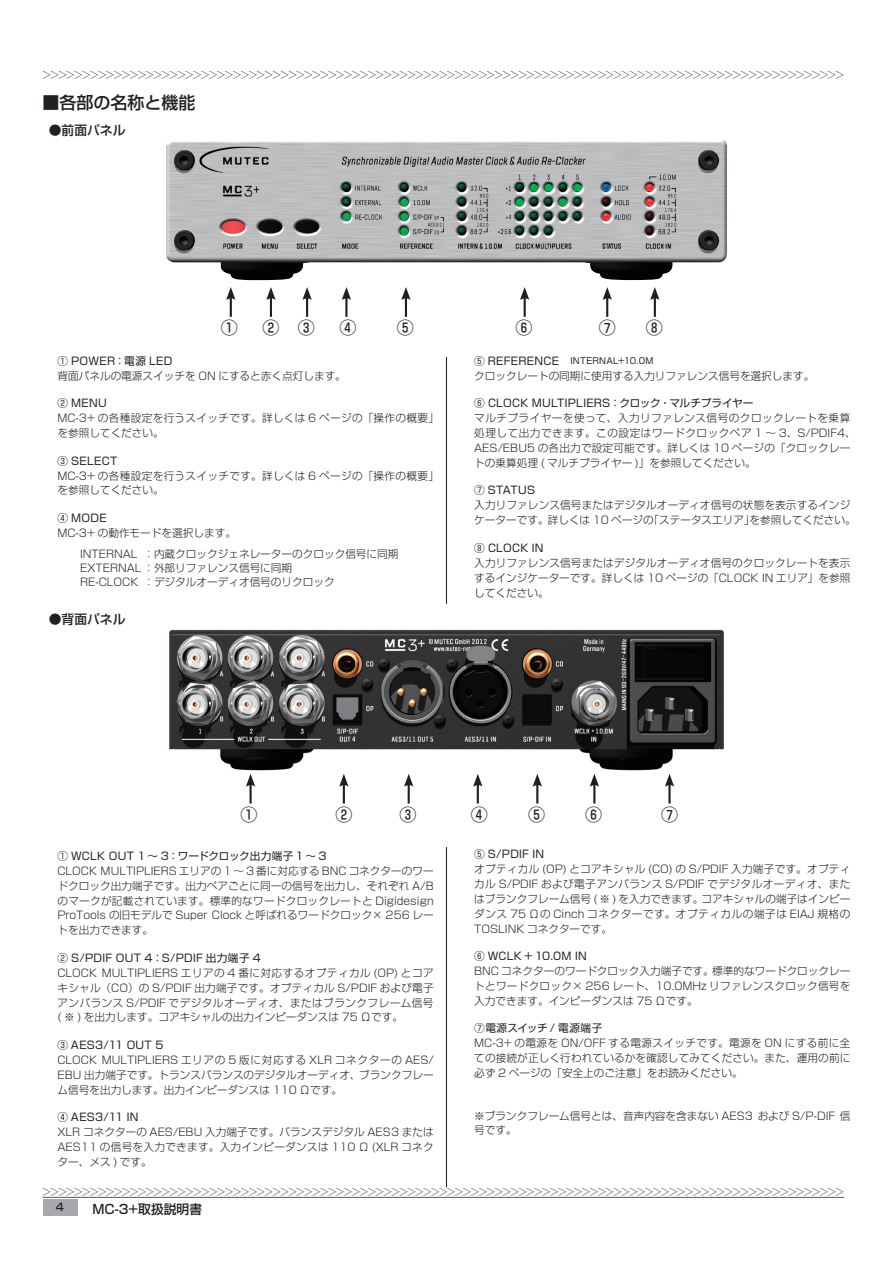
<style>
.page{position:relative;width:893px;height:1263px;background:#fff}
.page>*{position:absolute;margin:0;border:0;box-sizing:border-box;transform-origin:0 0}
.t1{font:500 16.95px "Shin Go Pro";color:#231f20}
.t2{font:500 12.75px "Shin Go Pro";color:#231f20}
.t3{font:300 10.65px/14.9px "Shin Go Pro";color:#231f20;text-align:justify}
.t4{font:300 10.65px "Shin Go Pro";color:#57585a}
.t5{font:10.65px "Shin Go Pro";letter-spacing:.025em;color:#231f20}
.t6{font:300 10.65px/14.9px "Shin Go Pro";letter-spacing:.045em;color:#231f20}
.t7{font:300 10.65px/14.9px "Shin Go Pro";letter-spacing:.03em;color:#231f20}
.t8{font:500 10.65px "Shin Go Pro";color:#231f20}
.t9{font:8.55px "Shin Go Pro";letter-spacing:.035em;color:#231f20}
.s1{font-size:10.65px}
</style>
<div class="page">
<div style="left:43px;top:1200px;width:35px;height:16px;background:#a8a9ad"></div>
<hr style="left:43px;top:1197px;width:801px;height:1px;background:#57585a">
<img style="left:169px;top:629px;width:555px;height:159px">
<img style="left:166px;top:139px;width:561px;height:141px">
<hr style="left:446px;top:357px;width:1px;height:247px;background:#231f20">
<hr style="left:446px;top:847px;width:1px;height:340px;background:#231f20">
<hr style="left:230px;top:296px;width:2px;height:21px;background:#231f20">
<svg style="left:226px;top:287px;width:10px;height:13px"></svg>
<hr style="left:606px;top:296px;width:2px;height:21px;background:#231f20">
<svg style="left:602px;top:287px;width:10px;height:13px"></svg>
<hr style="left:524px;top:296px;width:2px;height:21px;background:#231f20">
<svg style="left:520px;top:287px;width:9px;height:13px"></svg>
<hr style="left:405px;top:296px;width:2px;height:21px;background:#231f20">
<svg style="left:401px;top:287px;width:10px;height:13px"></svg>
<hr style="left:345px;top:296px;width:2px;height:21px;background:#231f20">
<svg style="left:342px;top:287px;width:9px;height:13px"></svg>
<hr style="left:306px;top:296px;width:2px;height:21px;background:#231f20">
<svg style="left:302px;top:287px;width:10px;height:13px"></svg>
<hr style="left:270px;top:296px;width:2px;height:21px;background:#231f20">
<svg style="left:266px;top:287px;width:10px;height:13px"></svg>
<hr style="left:654px;top:296px;width:2px;height:21px;background:#231f20">
<svg style="left:650px;top:287px;width:10px;height:13px"></svg>
<hr style="left:249px;top:783px;width:3px;height:20px;background:#231f20">
<svg style="left:246px;top:774px;width:9px;height:13px"></svg>
<hr style="left:668px;top:783px;width:3px;height:20px;background:#231f20">
<svg style="left:665px;top:774px;width:9px;height:13px"></svg>
<hr style="left:593px;top:783px;width:2px;height:20px;background:#231f20">
<svg style="left:590px;top:774px;width:9px;height:13px"></svg>
<hr style="left:536px;top:783px;width:2px;height:20px;background:#231f20">
<svg style="left:533px;top:774px;width:9px;height:13px"></svg>
<hr style="left:477px;top:783px;width:2px;height:20px;background:#231f20">
<svg style="left:473px;top:774px;width:9px;height:13px"></svg>
<hr style="left:408px;top:783px;width:2px;height:20px;background:#231f20">
<svg style="left:404px;top:774px;width:9px;height:13px"></svg>
<hr style="left:343px;top:783px;width:2px;height:20px;background:#231f20">
<svg style="left:339px;top:774px;width:10px;height:13px"></svg>
<p class="t4" style="left:43px;top:66px;width:803px">&gt;&gt;&gt;&gt;&gt;&gt;&gt;&gt;&gt;&gt;&gt;&gt;&gt;&gt;&gt;&gt;&gt;&gt;&gt;&gt;&gt;&gt;&gt;&gt;&gt;&gt;&gt;&gt;&gt;&gt;&gt;&gt;&gt;&gt;&gt;&gt;&gt;&gt;&gt;&gt;&gt;&gt;&gt;&gt;&gt;&gt;&gt;&gt;&gt;&gt;&gt;&gt;&gt;&gt;&gt;&gt;&gt;&gt;&gt;&gt;&gt;&gt;&gt;&gt;&gt;&gt;&gt;&gt;&gt;&gt;&gt;&gt;&gt;&gt;&gt;&gt;&gt;&gt;&gt;&gt;&gt;&gt;&gt;&gt;&gt;&gt;&gt;&gt;&gt;&gt;&gt;&gt;&gt;&gt;&gt;&gt;&gt;&gt;&gt;&gt;&gt;</p>
<h1 class="t1" style="left:43px;top:88px;width:155px">■各部の名称と機能</h1>
<p class="t2" style="left:49px;top:119px;width:78px">●前面パネル</p>
<h1 class="t1" style="left:221px;top:314px;width:19px">①</h1>
<h1 class="t1" style="left:263px;top:314px;width:54px">② ③</h1>
<h1 class="t1" style="left:340px;top:314px;width:19px">④</h1>
<h1 class="t1" style="left:397px;top:314px;width:19px">⑤</h1>
<h1 class="t1" style="left:515px;top:314px;width:19px">⑥</h1>
<h1 class="t1" style="left:599px;top:314px;width:19px">⑦</h1>
<h1 class="t1" style="left:646px;top:314px;width:19px">⑧</h1>
<p class="t5" style="left:58px;top:352px;width:116px">① POWER：電源 LED</p>
<p class="t3" style="left:58px;top:367px;width:290px">背面パネルの電源スイッチを ON にすると赤く点灯します。</p>
<p class="t5" style="left:58px;top:394px;width:51px">② MENU</p>
<p class="t7" style="left:58px;top:409px;width:383px">MC-3+ の各種設定を行うスイッチです。詳しくは 6 ページの「操作の概要」を参照してください。</p>
<p class="t5" style="left:58px;top:452px;width:61px">③ SELECT</p>
<p class="t7" style="left:58px;top:467px;width:383px">MC-3+ の各種設定を行うスイッチです。詳しくは 6 ページの「操作の概要」を参照してください。</p>
<p class="t5" style="left:58px;top:509px;width:51px">④ MODE</p>
<p class="t3" style="left:70px;top:521px;width:330px;line-height:21.3px;text-indent:-12px">MC-3+ の動作モードを選択します。<br>　INTERNAL ：内蔵クロックジェネレーターのクロック信号に同期</p>
<p class="t3" style="left:70px;top:560px;width:267px;line-height:13.8px">　EXTERNAL ：外部リファレンス信号に同期　RE-CLOCK ：デジタルオーディオ信号のリクロック</p>
<p class="t2" style="left:49px;top:609px;width:78px">●背面パネル</p>
<p class="t9" style="left:474px;top:354px;width:181px"><span class="s1">⑤ REFERENCE</span> 　INTERNAL+10.0M</p>
<p class="t3" style="left:474px;top:367px;width:342px">クロックレートの同期に使用する入力リファレンス信号を選択します。</p>
<p class="t5" style="left:474px;top:394px;width:281px">⑥ CLOCK MULTIPLIERS：クロック・マルチプライヤー</p>
<p class="t6" style="left:474px;top:409px;width:383px">マルチプライヤーを使って、入力リファレンス信号のクロックレートを乗算処理して出力できます。この設定はワードクロックペア 1 ～ 3、S/PDIF4、AES/EBU5 の各出力で設定可能です。詳しくは 10 ページの「クロックレートの乗算処理 ( マルチプライヤー )」を参照してください。</p>
<p class="t5" style="left:474px;top:482px;width:62px">⑦ STATUS</p>
<p class="t3" style="left:474px;top:497px;width:383px">入力リファレンス信号またはデジタルオーディオ信号の状態を表示するインジケーターです。詳しくは 10 ページの「ステータスエリア」を参照してください。</p>
<p class="t5" style="left:474px;top:539px;width:71px">⑧ CLOCK IN</p>
<p class="t3" style="left:474px;top:554px;width:378px">入力リファレンス信号またはデジタルオーディオ信号のクロックレートを表示するインジケーターです。詳しくは 10 ページの「CLOCK IN エリア」を参照してください。</p>
<h1 class="t1" style="left:241px;top:801px;width:19px">①</h1>
<h1 class="t1" style="left:335px;top:801px;width:19px">②</h1>
<h1 class="t1" style="left:400px;top:801px;width:19px">③</h1>
<h1 class="t1" style="left:471px;top:801px;width:19px">④</h1>
<h1 class="t1" style="left:528px;top:801px;width:19px">⑤</h1>
<h1 class="t1" style="left:585px;top:801px;width:19px">⑥</h1>
<h1 class="t1" style="left:661px;top:801px;width:19px">⑦</h1>
<p class="t5" style="left:58px;top:847px;width:271px">① WCLK OUT 1 ～ 3：ワードクロック出力端子 1 ～ 3</p>
<p class="t3" style="left:58px;top:862px;width:378px">CLOCK MULTIPLIERS エリアの 1 ～ 3 番に対応する BNC コネクターのワードクロック出力端子です。出力ペアごとに同一の信号を出力し、それぞれ A/Bのマークが記載されています。標準的なワードクロックレートと Digidesign ProTools の旧モデルで Super Clock と呼ばれるワードクロック× 256 レートを出力できます。</p>
<p class="t5" style="left:58px;top:949px;width:205px">② S/PDIF OUT 4：S/PDIF 出力端子 4</p>
<p class="t3" style="left:58px;top:964px;width:378px">CLOCK MULTIPLIERS エリアの 4 番に対応するオプティカル (OP) とコアキシャル（CO）の S/PDIF 出力端子です。オプティカル S/PDIF および電子アンバランス S/PDIF でデジタルオーディオ、またはブランクフレーム信号( ※ ) を出力します。コアキシャルの出力インピーダンスは 75 Ωです。</p>
<p class="t5" style="left:58px;top:1036px;width:108px">③ AES3/11 OUT 5</p>
<p class="t3" style="left:58px;top:1051px;width:378px">CLOCK MULTIPLIERS エリアの 5 版に対応する XLR コネクターの AES/ EBU 出力端子です。トランスバランスのデジタルオーディオ、ブランクフレーム信号を出力します。出力インピーダンスは 110 Ωです。</p>
<p class="t5" style="left:58px;top:1108px;width:82px">④ AES3/11 IN</p>
<p class="t3" style="left:58px;top:1123px;width:378px">XLR コネクターの AES/EBU 入力端子です。バランスデジタル AES3 またはAES11 の信号を入力できます。入力インピーダンスは 110 Ω (XLR コネクター、メス ) です。</p>
<p class="t5" style="left:474px;top:845px;width:71px">⑤ S/PDIF IN</p>
<p class="t3" style="left:474px;top:860px;width:378px">オプティカル (OP) とコアキシャル (CO) の S/PDIF 入力端子です。オプティカル S/PDIF および電子アンバランス S/PDIF でデジタルオーディオ、またはブランクフレーム信号 ( ※ ) を入力できます。コアキシャルの端子はインピーダンス 75 Ωの Cinch コネクターです。オプティカルの端子は EIAJ 規格のTOSLINK コネクターです。</p>
<p class="t5" style="left:474px;top:947px;width:114px">⑥ WCLK＋10.0M IN</p>
<p class="t3" style="left:474px;top:962px;width:378px">BNC コネクターのワードクロック入力端子です。標準的なワードクロックレートとワードクロック× 256 レート、10.0MHz リファレンスクロック信号を入力できます。インピーダンスは 75 Ωです。</p>
<p class="t5" style="left:474px;top:1020px;width:130px">⑦電源スイッチ / 電源端子</p>
<p class="t3" style="left:474px;top:1034px;width:378px">MC-3+ の電源を ON/OFF する電源スイッチです。電源を ON にする前に全ての接続が正しく行われているかを確認してみてください。また、運用の前に必ず 2 ページの「安全上のご注意」をお読みください。</p>
<p class="t3" style="left:474px;top:1107px;width:378px">※ブランクフレーム信号とは、音声内容を含まない AES3 および S/P-DIF 信号です。</p>
<p class="t4" style="left:43px;top:1183px;width:803px">&gt;&gt;&gt;&gt;&gt;&gt;&gt;&gt;&gt;&gt;&gt;&gt;&gt;&gt;&gt;&gt;&gt;&gt;&gt;&gt;&gt;&gt;&gt;&gt;&gt;&gt;&gt;&gt;&gt;&gt;&gt;&gt;&gt;&gt;&gt;&gt;&gt;&gt;&gt;&gt;&gt;&gt;&gt;&gt;&gt;&gt;&gt;&gt;&gt;&gt;&gt;&gt;&gt;&gt;&gt;&gt;&gt;&gt;&gt;&gt;&gt;&gt;&gt;&gt;&gt;&gt;&gt;&gt;&gt;&gt;&gt;&gt;&gt;&gt;&gt;&gt;&gt;&gt;&gt;&gt;&gt;&gt;&gt;&gt;&gt;&gt;&gt;&gt;&gt;&gt;&gt;&gt;&gt;&gt;&gt;&gt;&gt;&gt;&gt;&gt;&gt;</p>
<p class="t2" style="left:41px;top:1198px;width:213px">　　　　MC-3+取扱説明書　　　　</p>
<p class="t8" style="left:56px;top:1198px;width:10px">4</p>
</div>
